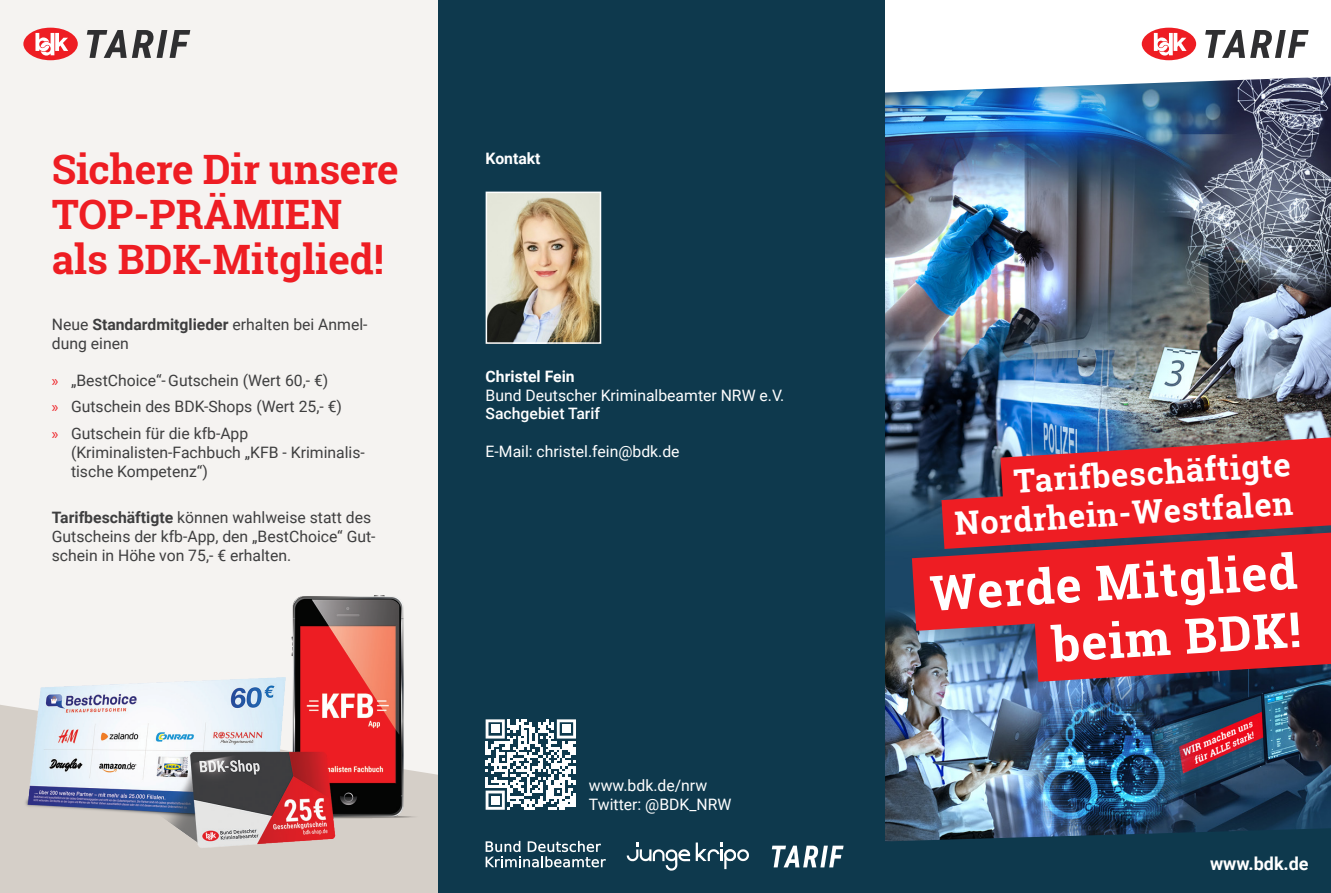
<style>
.page{position:relative;width:1331px;height:893px;background:#fff}
.page>*{position:absolute;margin:0;border:0;box-sizing:border-box;transform-origin:0 0}
.t1{font:700 48.6px/58.3px "Roboto Slab";color:#fff;text-align:right}
.t2{font:700 40.5px/45px "Roboto Slab";color:#ee1d23}
.t3{font:700 32.4px/39px "Roboto Slab";color:#fff;text-align:right}
.t4{font:700 18px "Roboto";color:#fff}
.t5{font:15.75px/18.9px "Roboto";color:#3e3e3f}
.t6{font:15.75px/18.9px "Roboto";color:#fff}
.t7{font:700 15.75px "Roboto";color:#fff}
.t8{font:500 15.75px "Roboto";color:#fff}
.s1{font-weight:700}
.s2{font-family:"Myriad Pro";color:#ee1d23}
</style>
<div class="page">
<div style="left:873px;top:772px;width:458px;height:121px;background:#0e394d"></div>
<img style="left:885px;top:77px;width:446px;height:764px">
<svg style="left:912px;top:437px;width:419px;height:245px;background:#c62c37"></svg>
<div style="left:1142px;top:28px;width:54px;height:32px;background:#ee1d23;border-radius:50%"></div>
<svg style="left:1154px;top:33px;width:32px;height:23px"></svg>
<svg style="left:1205px;top:30px;width:104px;height:28px"></svg>
<div style="left:0;top:0;width:440px;height:893px;background:#f5f3f1"></div>
<div style="left:0;top:705px;width:438px;height:188px;background:#d5cfc8"></div>
<img style="left:3px;top:595px;width:435px;height:254px">
<div style="left:23px;top:28px;width:55px;height:32px;background:#ee1d23;border-radius:50%"></div>
<svg style="left:35px;top:33px;width:33px;height:23px"></svg>
<svg style="left:87px;top:30px;width:103px;height:28px"></svg>
<div style="left:438px;top:0;width:447px;height:893px;background:#0e394d"></div>
<img style="left:489px;top:195px;width:109px;height:146px">
<div style="left:486px;top:192px;width:115px;height:152px;border:2px solid #fff"></div>
<svg style="left:486px;top:841px;width:120px;height:26px"></svg>
<svg style="left:627px;top:842px;width:63px;height:29px"></svg>
<svg style="left:696px;top:842px;width:53px;height:27px"></svg>
<svg style="left:772px;top:846px;width:71px;height:21px"></svg>
<svg style="left:486px;top:719px;width:90px;height:91px"></svg>
<div style="left:491px;top:725px;width:8px;height:8px;background:#fff"></div>
<div style="left:562px;top:725px;width:8px;height:8px;background:#fff"></div>
<div style="left:491px;top:796px;width:8px;height:8px;background:#fff"></div>
<h2 class="t2" style="left:52px;top:146px;width:348px">Sichere Dir unsere<br>TOP-PRÄMIEN als BDK-Mitglied!</h2>
<p class="t5" style="left:52px;top:314px;width:317px">Neue <span class="s1">Standardmitglieder</span> erhalten bei Anmel&shy;dung einen</p>
<p class="t5" style="left:52px;top:366px;width:292px;line-height:26.5px"><span class="s2">»</span> „BestChoice“-Gutschein (Wert 60,- €)<br><span class="s2">»</span> Gutschein des BDK-Shops (Wert 25,- €) <span class="s2">»</span> Gutschein für die kfb-App</p>
<p class="t5" style="left:71px;top:442px;width:295px">(Kriminalisten-Fachbuch „KFB - Kriminalis&shy;tische Kompetenz“)</p>
<p class="t5" style="left:52px;top:507px;width:325px"><span class="s1">Tarifbeschäftigte</span> können wahlweise statt des<br>Gutscheins der kfb-App, den „BestChoice“ Gut&shy;schein in Höhe von 75,- € erhalten.</p>
<p class="t7" style="left:486px;top:147px;width:57px">Kontakt</p>
<p class="t7" style="left:486px;top:365px;width:91px">Christel Fein</p>
<p class="t6" style="left:486px;top:385px;width:300px">Bund Deutscher Kriminalbeamter NRW e.V.</p>
<p class="t8" style="left:486px;top:403px;width:116px">Sachgebiet Tarif</p>
<p class="t6" style="left:486px;top:442px;width:195px">E-Mail: christel.fein@bdk.de</p>
<p class="t6" style="left:589px;top:775px;width:144px">www.bdk.de/nrw<br>Twitter: @BDK_NRW</p>
<h3 class="t3" style="left:951px;top:463px;width:340px;rotate:-3deg">Tarifbeschäftigte<br>Nordrhein-Westfalen</h3>
<h1 class="t1" style="left:928px;top:566px;width:369px;rotate:-4deg">Werde Mitglied beim BDK!</h1>
<p class="t4" style="left:1210px;top:850px;width:100px">www.bdk.de</p>
</div>
